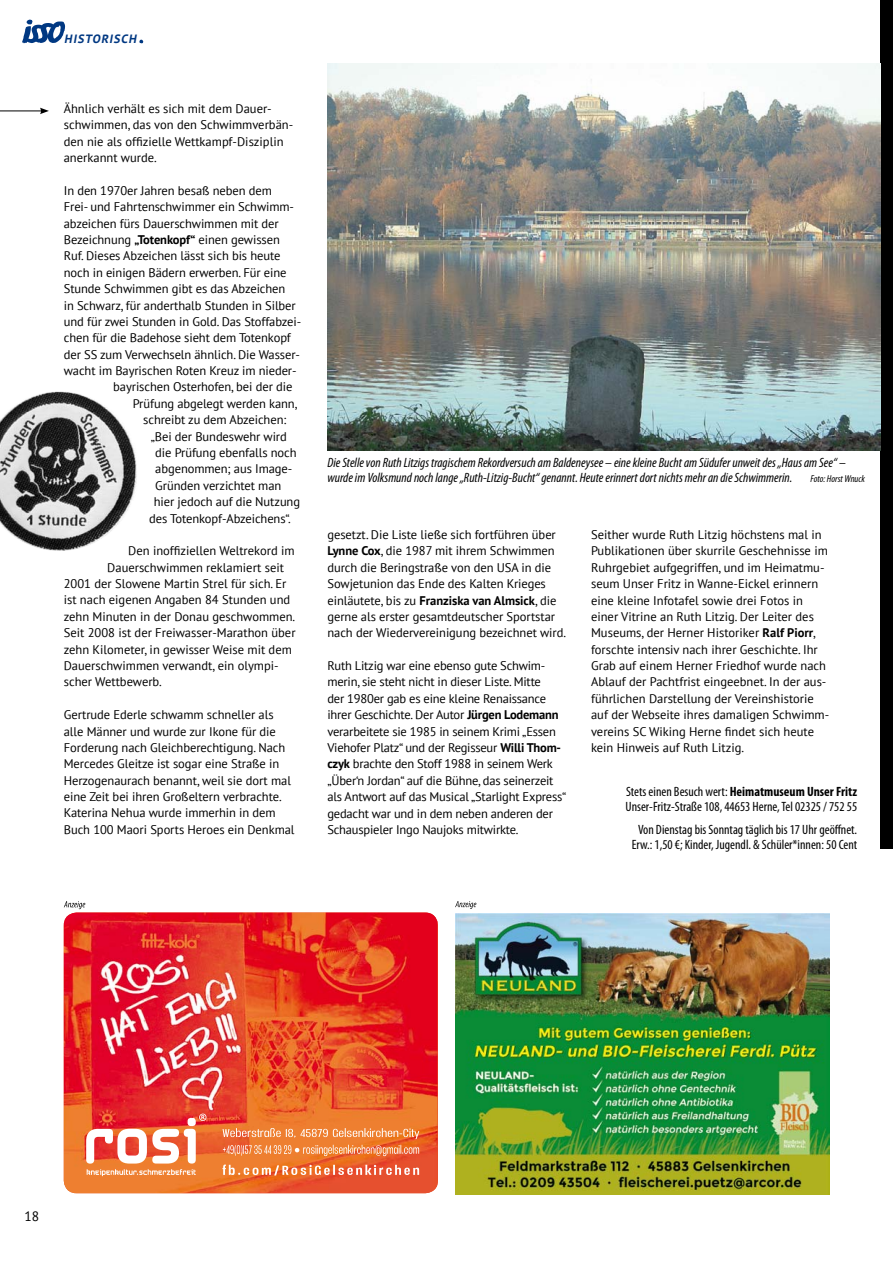
<style>
.page{position:relative;width:893px;height:1263px;background:#fff}
.page>*{position:absolute;margin:0;border:0;box-sizing:border-box;transform-origin:0 0}
.t1{font:italic condensed 13.5px/15px "Myriad Pro";color:#000}
.t2{font:condensed 13.5px/15px "Myriad Pro";color:#000}
.t3{font:13.5px "PT Sans";color:#000}
.t4{font:12.6px/16.4px "PT Sans";letter-spacing:-.005em;color:#000}
.t5{font:italic 700 12px "PT Sans";color:#003882}
.t6{font:italic condensed 10.05px "Myriad Pro";color:#000}
.s1{font-weight:700}
</style>
<div class="page">
<img style="left:455px;top:913px;width:374px;height:281px">
<svg style="left:455px;top:901px;width:21px;height:8px"></svg>
<svg style="left:64px;top:901px;width:21px;height:8px"></svg>
<img style="left:64px;top:912px;width:373px;height:281px">
<svg style="left:87px;top:1169px;width:109px;height:7px"></svg>
<svg style="left:223px;top:1128px;width:196px;height:11px;background:#f0985d"></svg>
<svg style="left:222px;top:1164px;width:197px;height:11px;background:#ef8e65"></svg>
<svg style="left:86px;top:1113px;width:120px;height:50px"></svg>
<svg style="left:223px;top:1145px;width:196px;height:11px;background:#ef925c"></svg>
<div style="left:880px;top:0;width:13px;height:849px;background:#000"></div>
<img style="left:327px;top:64px;width:553px;height:386px">
<hr style="left:0;top:111px;width:42px;height:1px;background:#000">
<svg style="left:40px;top:108px;width:9px;height:6px"></svg>
<img style="left:0;top:392px;width:137px;height:159px">
<svg style="left:22px;top:20px;width:44px;height:23px"></svg>
<svg style="left:139px;top:40px;width:4px;height:3px"></svg>
<p class="t5" style="left:64px;top:31px;width:76px">H ISTORISCH</p>
<p class="t4" style="left:64px;top:100px;width:231px">Ähnlich verhält es sich mit dem Dauer&shy;schwimmen, das von den Schwimmverbän&shy;den nie als offizielle Wettkampf-Disziplin anerkannt wurde.</p>
<p class="t4" style="left:64px;top:182px;width:210px">In den 1970er Jahren besaß neben dem</p>
<p class="t4" style="left:64px;top:198px;width:232px">Frei- und Fahrtenschwimmer ein Schwimm-</p>
<p class="t4" style="left:64px;top:215px;width:216px">abzeichen fürs Dauerschwimmen mit der</p>
<p class="t4" style="left:64px;top:231px;width:218px">Bezeichnung <span class="s1">„Totenkopf“</span> einen gewissen</p>
<p class="t4" style="left:64px;top:247px;width:218px">Ruf. Dieses Abzeichen lässt sich bis heute</p>
<p class="t4" style="left:64px;top:264px;width:224px">noch in einigen Bädern erwerben. Für eine</p>
<p class="t4" style="left:64px;top:280px;width:223px">Stunde Schwimmen gibt es das Abzeichen</p>
<p class="t4" style="left:64px;top:297px;width:234px">in Schwarz, für anderthalb Stunden in Silber</p>
<p class="t4" style="left:64px;top:313px;width:239px">und für zwei Stunden in Gold. Das Stoffabzei-</p>
<p class="t4" style="left:64px;top:329px;width:229px">chen für die Badehose sieht dem Totenkopf</p>
<p class="t4" style="left:64px;top:346px;width:238px">der SS zum Verwechseln ähnlich. Die Wasser-</p>
<p class="t4" style="left:64px;top:362px;width:234px">wacht im Bayrischen Roten Kreuz im nieder-</p>
<p class="t4" style="left:113px;top:379px;width:181px">bayrischen Osterhofen, bei der die</p>
<p class="t4" style="left:133px;top:395px;width:166px">Prüfung abgelegt werden kann,</p>
<p class="t4" style="left:143px;top:411px;width:144px">schreibt zu dem Abzeichen:</p>
<p class="t4" style="left:151px;top:428px;width:138px">„Bei der Bundeswehr wird</p>
<p class="t4" style="left:155px;top:444px;width:143px">die Prüfung ebenfalls noch</p>
<p class="t4" style="left:155px;top:460px;width:139px">abgenommen; aus Image-</p>
<p class="t4" style="left:155px;top:477px;width:128px">Gründen verzichtet man</p>
<p class="t4" style="left:154px;top:493px;width:148px">hier jedoch auf die Nutzung</p>
<p class="t4" style="left:149px;top:510px;width:143px">des Totenkopf-Abzeichens“.</p>
<p class="t4" style="left:128px;top:542px;width:168px">Den inoffiziellen Weltrekord im</p>
<p class="t4" style="left:107px;top:559px;width:178px">Dauerschwimmen reklamiert seit</p>
<p class="t4" style="left:64px;top:575px;width:224px">2001 der Slowene Martin Strel für sich. Er</p>
<p class="t4" style="left:64px;top:591px;width:228px">ist nach eigenen Angaben 84 Stunden und</p>
<p class="t4" style="left:64px;top:608px;width:233px">zehn Minuten in der Donau geschwommen.</p>
<p class="t4" style="left:64px;top:624px;width:233px">Seit 2008 ist der Freiwasser-Marathon über</p>
<p class="t4" style="left:64px;top:641px;width:230px">zehn Kilometer, in gewisser Weise mit dem</p>
<p class="t4" style="left:64px;top:657px;width:216px">Dauerschwimmen verwandt, ein olympi-</p>
<p class="t4" style="left:64px;top:673px;width:100px">scher Wettbewerb.</p>
<p class="t4" style="left:64px;top:706px;width:232px">Gertrude Ederle schwamm schneller als alle Männer und wurde zur Ikone für die Forderung nach Gleichberechtigung. Nach Mercedes Gleitze ist sogar eine Straße in Herzogenaurach benannt, weil sie dort mal eine Zeit bei ihren Großeltern verbrachte.<br>Katerina Nehua wurde immerhin in dem Buch 100 Maori Sports Heroes ein Denkmal</p>
<p class="t1" style="left:327px;top:455px;width:520px">Die Stelle von Ruth Litzigs tragischem Rekordversuch am Baldeneysee – eine kleine Bucht am Südufer unweit des „Haus am See“ – wurde im Volksmund noch lange „Ruth-Litzig-Bucht“ genannt. Heute erinnert dort nichts mehr an die Schwimmerin.</p>
<p class="t6" style="left:811px;top:473px;width:56px">Foto: Horst Wnuck</p>
<p class="t4" style="left:327px;top:526px;width:240px">gesetzt. Die Liste ließe sich fortführen über <span class="s1">Lynne Cox</span>, die 1987 mit ihrem Schwimmen durch die Beringstraße von den USA in die Sowjetunion das Ende des Kalten Krieges einläutete, bis zu <span class="s1">Franziska van Almsick</span>, die gerne als erster gesamtdeutscher Sportstar nach der Wiedervereinigung bezeichnet wird.</p>
<p class="t4" style="left:327px;top:657px;width:241px">Ruth Litzig war eine ebenso gute Schwim&shy;merin, sie steht nicht in dieser Liste. Mitte<br>der 1980er gab es eine kleine Renaissance ihrer Geschichte. Der Autor <span class="s1">Jürgen Lodemann </span>verarbeitete sie 1985 in seinem Krimi „Essen Viehofer Platz“ und der Regisseur <span class="s1">Willi Thom&shy;czyk</span> brachte den Stoff 1988 in seinem Werk „Über‘n Jordan“ auf die Bühne, das seinerzeit als Antwort auf das Musical „Starlight Express“ gedacht war und in dem neben anderen der Schauspieler Ingo Naujoks mitwirkte.</p>
<p class="t4" style="left:591px;top:526px;width:240px">Seither wurde Ruth Litzig höchstens mal in Publikationen über skurrile Geschehnisse im Ruhrgebiet aufgegriffen, und im Heimatmu&shy;seum Unser Fritz in Wanne-Eickel erinnern eine kleine Infotafel sowie drei Fotos in einer Vitrine an Ruth Litzig. Der Leiter des Museums, der Herner Historiker <span class="s1">Ralf Piorr</span>, forschte intensiv nach ihrer Geschichte. Ihr Grab auf einem Herner Friedhof wurde nach Ablauf der Pachtfrist eingeebnet. In der aus&shy;führlichen Darstellung der Vereinshistorie auf der Webseite ihres damaligen Schwimm&shy;vereins SC Wiking Herne findet sich heute kein Hinweis auf Ruth Litzig.</p>
<p class="t2" style="left:625px;top:784px;width:233px">Stets einen Besuch wert: <span class="s1">Heimatmuseum Unser Fritz<br></span>Unser-Fritz-Straße 108, 44653 Herne, Tel 02325 / 752 55</p>
<p class="t2" style="left:632px;top:821px;width:227px;text-align:center">Von Dienstag bis Sonntag täglich bis 17 Uhr geöffnet.<br>Erw.: 1,50 €; Kinder, Jugendl. &amp; Schüler*innen: 50 Cent</p>
<p class="t3" style="left:25px;top:1207px;width:16px">18</p>
</div>
